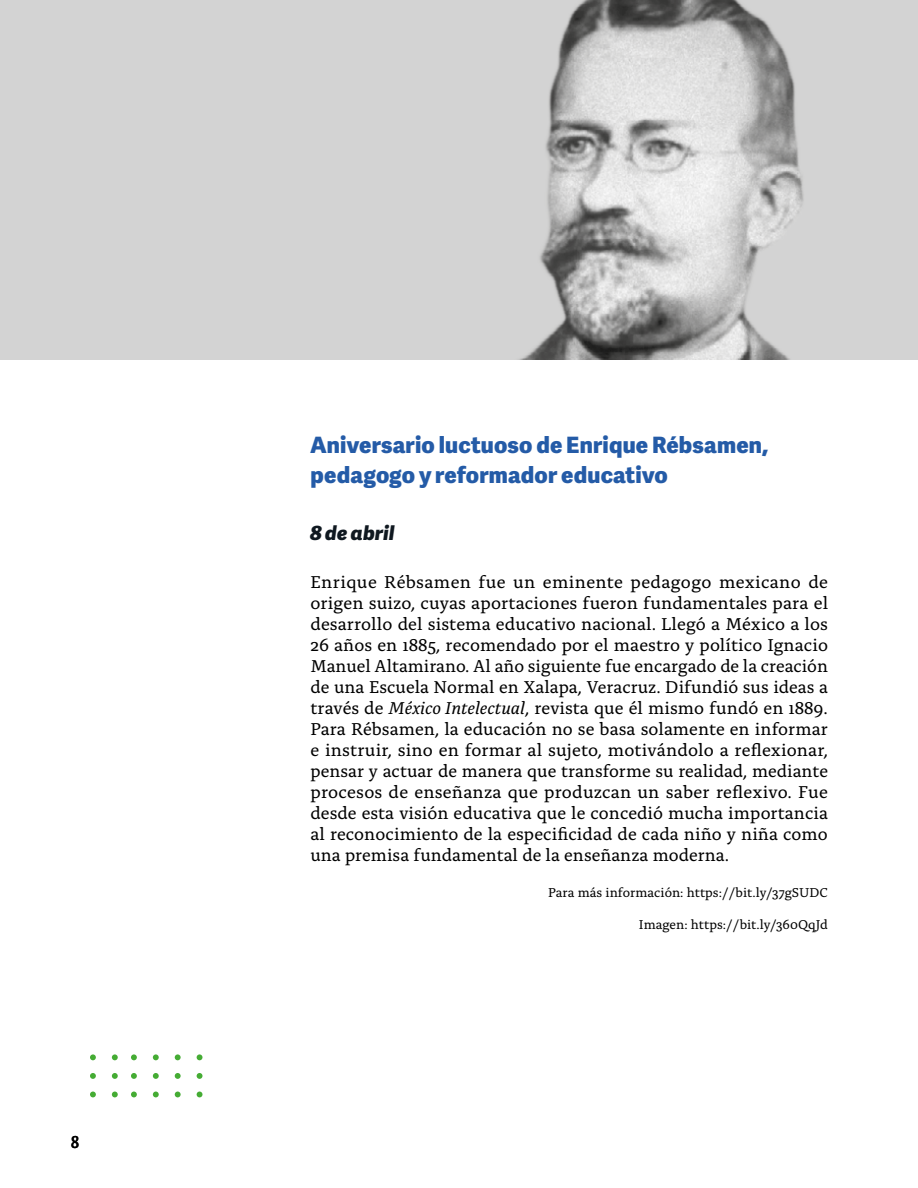
<style>
.page{position:relative;width:918px;height:1188px;background:#fff}
.page>*{position:absolute;margin:0;border:0;box-sizing:border-box;transform-origin:0 0}
.Título{font:800 22.5px/30px "Adelle Sans EXT";letter-spacing:.01em;color:#245ba7}
.Fecha{font:italic 800 19.5px "Adelle Sans EXT";letter-spacing:.01em;color:#0f1820}
.Parrafo{font:18px/21px "Alda OTCEV";color:#000;text-align:justify}
.t1{font:600 16.5px "Adelle Sans Cnd";color:#000}
.Fuentes{font:13.5px "Alda OTCEV";color:#000}
.s1{font-style:italic}
</style>
<div class="page">
<svg style="left:90px;top:1092px;width:6px;height:5px"></svg>
<svg style="left:90px;top:1073px;width:6px;height:6px"></svg>
<svg style="left:90px;top:1054px;width:6px;height:6px"></svg>
<svg style="left:112px;top:1092px;width:6px;height:5px"></svg>
<svg style="left:112px;top:1073px;width:6px;height:6px"></svg>
<svg style="left:112px;top:1054px;width:6px;height:6px"></svg>
<svg style="left:131px;top:1092px;width:6px;height:5px"></svg>
<svg style="left:131px;top:1073px;width:6px;height:6px"></svg>
<svg style="left:131px;top:1054px;width:6px;height:6px"></svg>
<svg style="left:153px;top:1092px;width:6px;height:5px"></svg>
<svg style="left:153px;top:1073px;width:6px;height:6px"></svg>
<svg style="left:153px;top:1054px;width:6px;height:6px"></svg>
<svg style="left:175px;top:1092px;width:6px;height:5px"></svg>
<svg style="left:175px;top:1073px;width:6px;height:6px"></svg>
<svg style="left:175px;top:1054px;width:6px;height:6px"></svg>
<svg style="left:197px;top:1092px;width:5px;height:5px"></svg>
<svg style="left:197px;top:1073px;width:5px;height:6px"></svg>
<svg style="left:197px;top:1054px;width:5px;height:6px"></svg>
<img style="left:0;top:0;width:918px;height:360px">
<p class="t1" style="left:71px;top:1132px;width:9px">8</p>
<p class="Título" style="left:310px;top:428px;width:460px">Aniversario luctuoso de Enrique Rébsamen, pedagogo y reformador educativo</p>
<p class="Fecha" style="left:310px;top:517px;width:86px">8 de abril</p>
<p class="Parrafo" style="left:310px;top:570px;width:519px">Enrique Rébsamen fue un eminente pedagogo mexicano de origen suizo, cuyas aportaciones fueron fundamentales para el desarrollo del sistema educativo nacional. Llegó a México a los 26 años en 1885, recomendado por el maestro y político Ignacio Manuel Altamirano. Al año siguiente fue encargado de la creación de una Escuela Normal en Xalapa, Veracruz. Difundió sus ideas a través de <span class="s1">México Intelectual</span>, revista que él mismo fundó en 1889.<br>Para Rébsamen, la educación no se basa solamente en informar e instruir, sino en formar al sujeto, motivándolo a reflexionar, pensar y actuar de manera que transforme su realidad, mediante procesos de enseñanza que produzcan un saber reflexivo. Fue desde esta visión educativa que le concedió mucha importancia al reconocimiento de la especificidad de cada niño y niña como una premisa fundamental de la enseñanza moderna.</p>
<p class="Fuentes" style="left:548px;top:883px;width:281px">Para más información: https://bit.ly/37gSUDC</p>
<p class="Fuentes" style="left:639px;top:914px;width:191px">Imagen: https://bit.ly/360QqJd</p>
</div>
